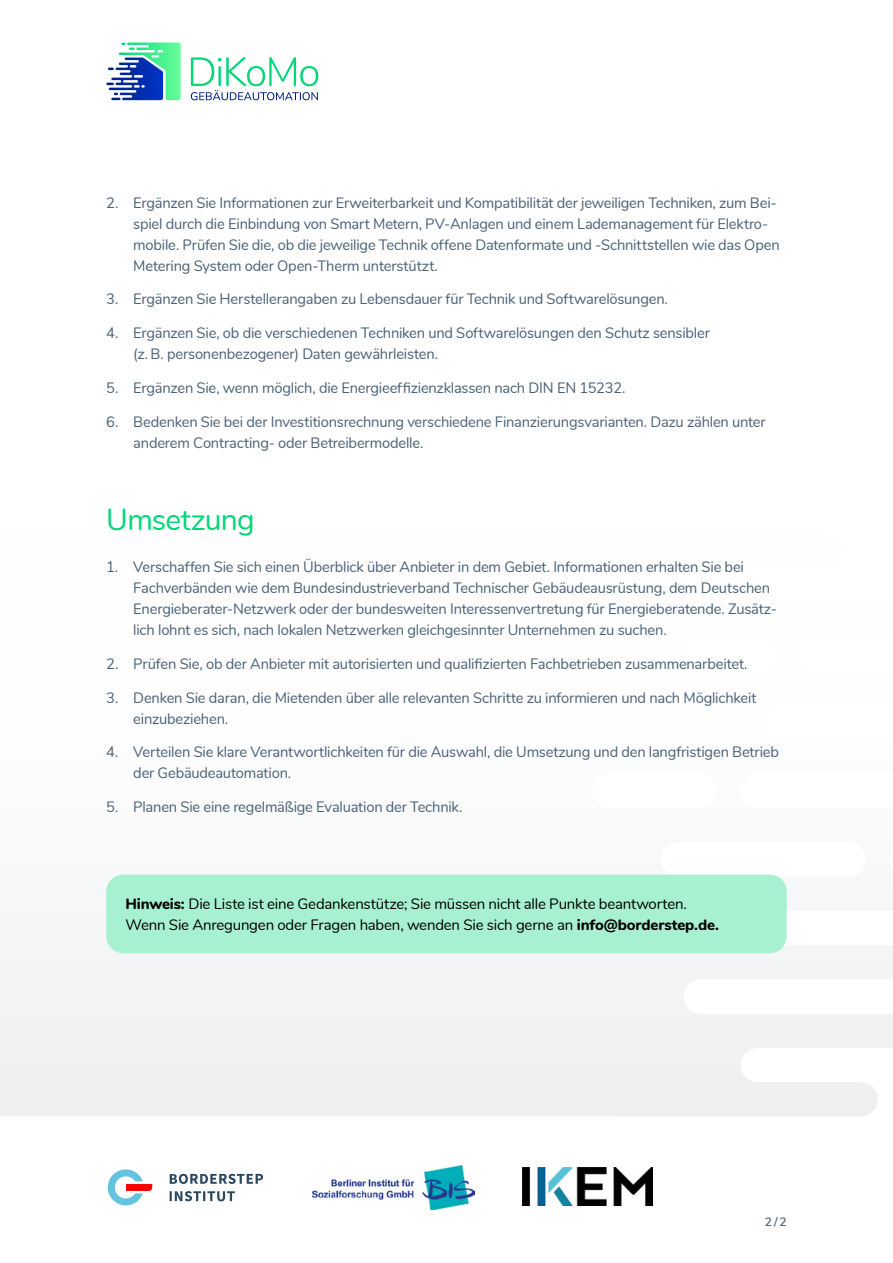
<style>
.page{position:relative;width:893px;height:1263px;background:#fff}
.page>*{position:absolute;margin:0;border:0;box-sizing:border-box;transform-origin:0 0}
.t1{font:30px "Nunito";letter-spacing:-.03em;color:#03d678}
.t2{font:15px/21px "Nunito";letter-spacing:-.015em;color:#4a6076}
.t3{font:15px/21px "Nunito";letter-spacing:-.015em;color:#000}
.t4{font:600 12px "Nunito";color:#4a6076}
.s1{font-weight:800}
</style>
<div class="page">
<svg style="left:0;top:937px;width:893px;height:179px;fill:#f0f2f4"></svg>
<svg style="left:106px;top:43px;width:75px;height:57px"></svg>
<svg style="left:191px;top:57px;width:127px;height:43px"></svg>
<div style="left:106px;top:874px;width:681px;height:79px;background:#a7f1d0;border-radius:17px"></div>
<svg style="left:170px;top:1174px;width:93px;height:10px"></svg>
<svg style="left:108px;top:1169px;width:44px;height:36px"></svg>
<svg style="left:170px;top:1191px;width:65px;height:10px"></svg>
<img style="left:313px;top:1165px;width:161px;height:44px">
<img style="left:522px;top:1167px;width:131px;height:38px">
<p class="t2" style="left:133px;top:191px;width:648px;text-indent:-27px">2. Ergänzen Sie Informationen zur Erweiterbarkeit und Kompatibilität der jeweiligen Techniken, zum Bei&shy;spiel durch die Einbindung von Smart Metern, PV-Anlagen und einem Lademanagement für Elektro&shy;mobile. Prüfen Sie die, ob die jeweilige Technik offene Datenformate und -Schnittstellen wie das Open Metering System oder Open-Therm unterstützt.</p>
<p class="t2" style="left:106px;top:288px;width:563px">3. Ergänzen Sie Herstellerangaben zu Lebensdauer für Technik und Softwarelösungen.</p>
<p class="t2" style="left:133px;top:322px;width:578px;text-indent:-27px">4. Ergänzen Sie, ob die verschiedenen Techniken und Softwarelösungen den Schutz sensibler (z. B. personenbezogener) Daten gewährleisten.</p>
<p class="t2" style="left:106px;top:376px;width:521px">5. Ergänzen Sie, wenn möglich, die Energieeffizienzklassen nach DIN EN 15232.</p>
<p class="t2" style="left:133px;top:410px;width:634px;text-indent:-27px">6. Bedenken Sie bei der Investitionsrechnung verschiedene Finanzierungsvarianten. Dazu zählen unter anderem Contracting- oder Betreibermodelle.</p>
<h1 class="t1" style="left:106px;top:498px;width:150px">Umsetzung</h1>
<p class="t2" style="left:133px;top:556px;width:645px;text-indent:-27px">1. Verschaffen Sie sich einen Überblick über Anbieter in dem Gebiet. Informationen erhalten Sie bei Fachverbänden wie dem Bundesindustrieverband Technischer Gebäudeausrüstung, dem Deutschen Energieberater-Netzwerk oder der bundesweiten Interessenvertretung für Energieberatende. Zusätz&shy;lich lohnt es sich, nach lokalen Netzwerken gleichgesinnter Unternehmen zu suchen.</p>
<p class="t2" style="left:106px;top:652px;width:643px">2. Prüfen Sie, ob der Anbieter mit autorisierten und qualifizierten Fachbetrieben zusammenarbeitet.</p>
<p class="t2" style="left:133px;top:686px;width:625px;text-indent:-27px">3. Denken Sie daran, die Mietenden über alle relevanten Schritte zu informieren und nach Möglichkeit einzubeziehen.</p>
<p class="t2" style="left:133px;top:741px;width:647px;text-indent:-27px">4. Verteilen Sie klare Verantwortlichkeiten für die Auswahl, die Umsetzung und den langfristigen Betrieb der Gebäudeautomation.</p>
<p class="t2" style="left:106px;top:796px;width:358px">5. Planen Sie eine regelmäßige Evaluation der Technik.</p>
<p class="t3" style="left:125px;top:892px;width:595px"><span class="s1">Hinweis:</span> Die Liste ist eine Gedankenstütze; Sie müssen nicht alle Punkte beantworten.<br>Wenn Sie Anregungen oder Fragen haben, wenden Sie sich gerne an <span class="s1">info@borderstep.de.</span></p>
<p class="t4" style="left:765px;top:1212px;width:23px">2 / 2</p>
</div>
